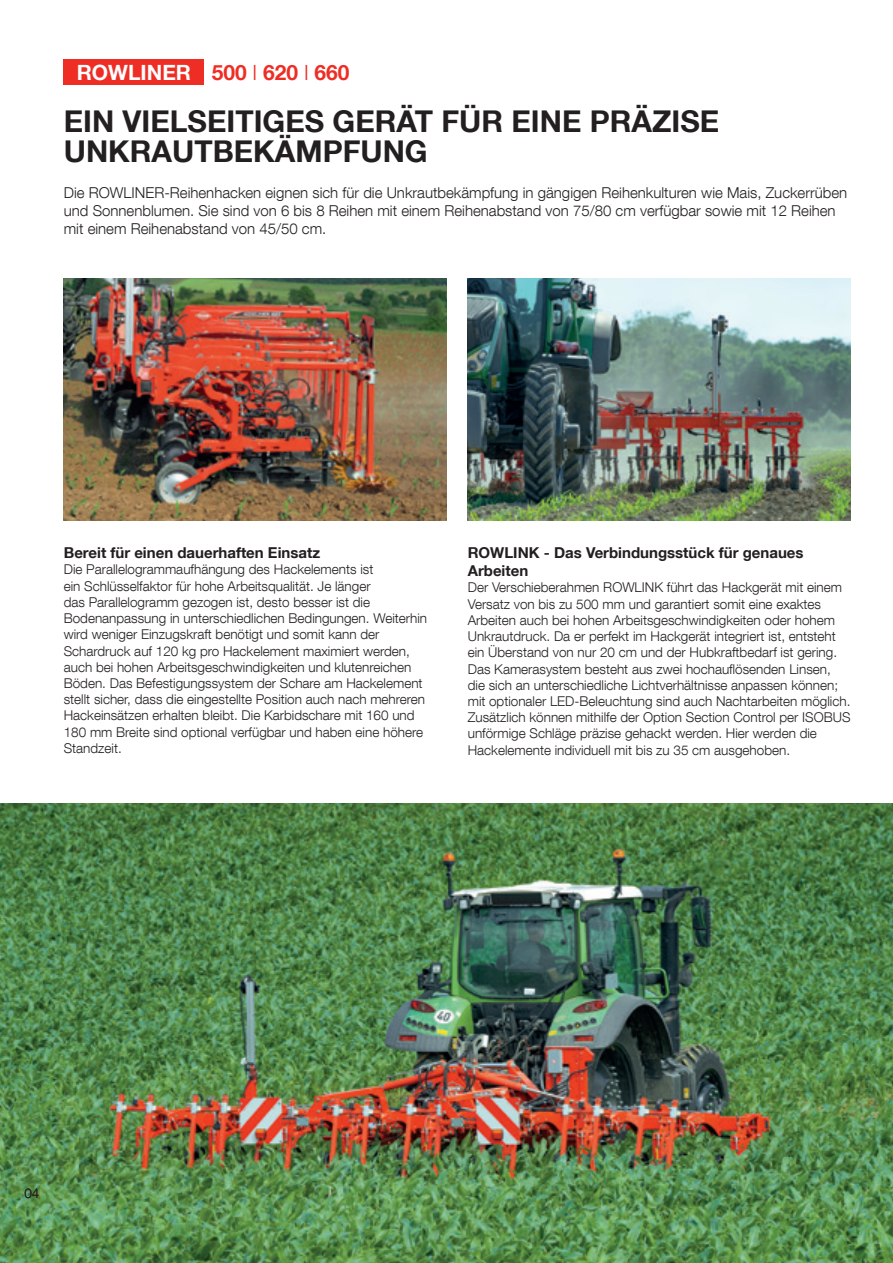
<style>
.page{position:relative;width:893px;height:1263px;background:#fff}
.page>*{position:absolute;margin:0;border:0;box-sizing:border-box;transform-origin:0 0}
.t1{font:700 30px/30px "Helvetica Neue LT Com";color:#231f20}
.t2{font:700 21px "Helvetica Neue LT Com";color:#ee2e25}
.t3{font:300 15px/18px "Helvetica Neue LT Com";color:#231f20}
.t4{font:700 15px/18px "Helvetica Neue LT Com";color:#231f20}
.t5{font:300 13.5px/16.2px "Helvetica Neue LT Com";color:#231f20}
.s1{color:#fff}
.s2{font-weight:300}
</style>
<div class="page">
<img style="left:0;top:804px;width:893px;height:459px">
<img style="left:64px;top:278px;width:382px;height:243px">
<img style="left:468px;top:278px;width:382px;height:242px">
<div style="left:64px;top:60px;width:140px;height:25px;background:#ee2e25"></div>
<h2 class="t2" style="left:77px;top:59px;width:274px"><span class="s1">ROWLINER</span> 500 <span class="s2">I</span> 620 <span class="s2">I</span> 660</h2>
<h1 class="t1" style="left:64px;top:105px;width:657px">EIN VIELSEITIGES GERÄT FÜR EINE PRÄZISE<br>UNKRAUTBEKÄMPFUNG</h1>
<p class="t3" style="left:64px;top:183px;width:785px">Die ROWLINER-Reihenhacken eignen sich für die Unkrautbekämpfung in gängigen Reihenkulturen wie Mais, Zuckerrüben und Sonnenblumen. Sie sind von 6 bis 8 Reihen mit einem Reihenabstand von 75/80 cm verfügbar sowie mit 12 Reihen mit einem Reihenabstand von 45/50 cm.</p>
<p class="t4" style="left:64px;top:543px;width:258px">Bereit für einen dauerhaften Einsatz</p>
<p class="t5" style="left:64px;top:561px;width:365px">Die Parallelogrammaufhängung des Hackelements ist<br>ein Schlüsselfaktor für hohe Arbeitsqualität. Je länger<br>das Parallelogramm gezogen ist, desto besser ist die Bodenanpassung in unterschiedlichen Bedingungen. Weiterhin wird weniger Einzugskraft benötigt und somit kann der Schardruck auf 120 kg pro Hackelement maximiert werden, auch bei hohen Arbeitsgeschwindigkeiten und klutenreichen Böden. Das Befestigungssystem der Schare am Hackelement stellt sicher, dass die eingestellte Position auch nach mehreren Hackeinsätzen erhalten bleibt. Die Karbidschare mit 160 und 180 mm Breite sind optional verfügbar und haben eine höhere Standzeit.</p>
<p class="t4" style="left:468px;top:543px;width:337px">ROWLINK - Das Verbindungsstück für genaues<br>Arbeiten</p>
<p class="t5" style="left:468px;top:579px;width:384px">Der Verschieberahmen ROWLINK führt das Hackgerät mit einem Versatz von bis zu 500 mm und garantiert somit eine exaktes Arbeiten auch bei hohen Arbeitsgeschwindigkeiten oder hohem Unkrautdruck. Da er perfekt im Hackgerät integriert ist, entsteht ein Überstand von nur 20 cm und der Hubkraftbedarf ist gering.<br>Das Kamerasystem besteht aus zwei hochauflösenden Linsen, die sich an unterschiedliche Lichtverhältnisse anpassen können; mit optionaler LED-Beleuchtung sind auch Nachtarbeiten möglich.<br>Zusätzlich können mithilfe der Option Section Control per ISOBUS unförmige Schläge präzise gehackt werden. Hier werden die Hackelemente individuell mit bis zu 35 cm ausgehoben.</p>
<p class="t5" style="left:25px;top:1185px;width:16px">04</p>
</div>
